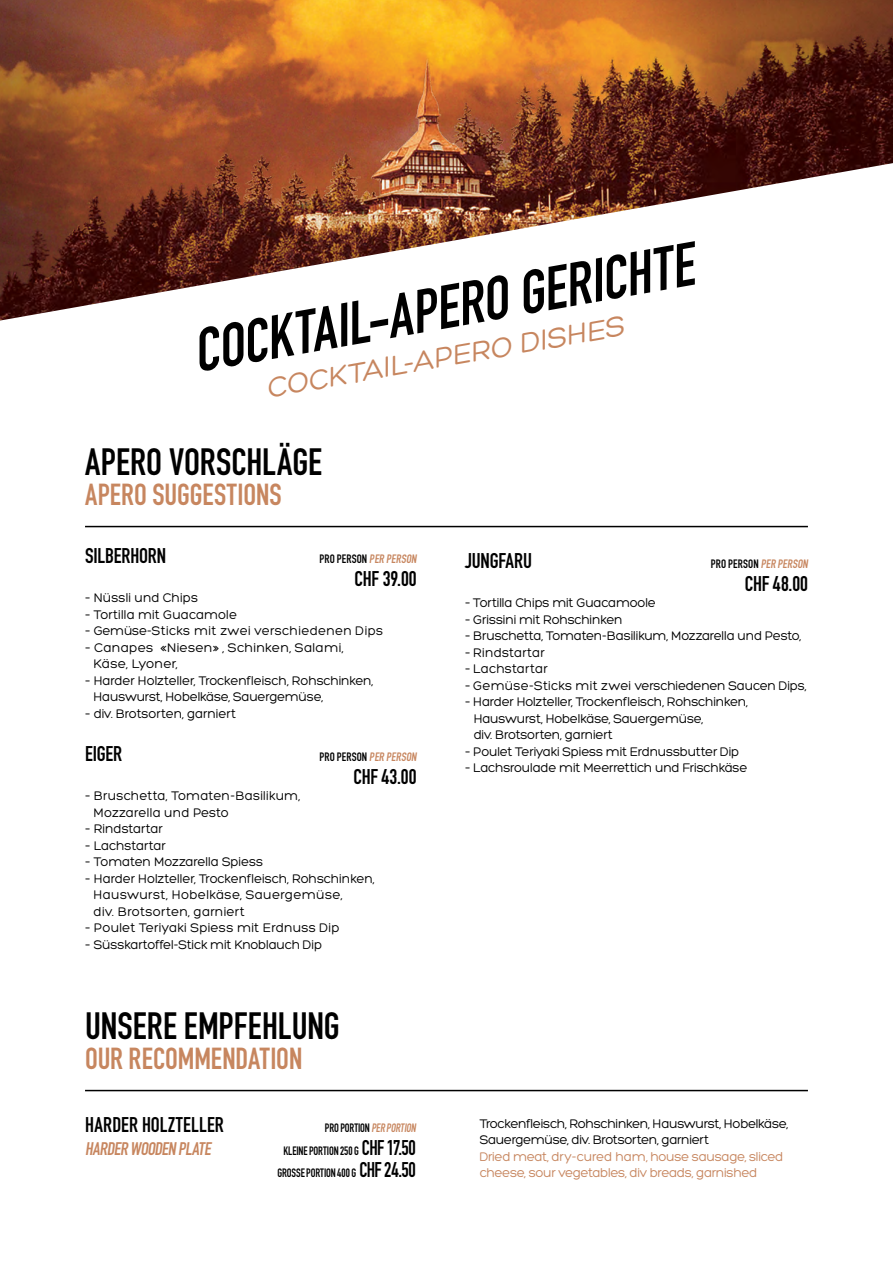
<style>
.page{position:relative;width:893px;height:1263px;background:#fff}
.page>*{position:absolute;margin:0;border:0;box-sizing:border-box;transform-origin:0 0}
.t1{font:italic 60px "DIN Engschrift";color:#000}
.t2{font:37.5px "DIN Engschrift";color:#000}
.t3{font:30px "DIN Engschrift";color:#c7865f}
.t4{font:italic 30px "Hero";color:#c7865f}
.t5{font:21px "DIN Engschrift";color:#000}
.t6{font:18px "DIN Engschrift";color:#c7865f}
.t7{font:13.5px/16.5px "Hero";letter-spacing:-.01em;color:#000}
.t8{font:13.5px/16.5px "Hero";letter-spacing:.01em;color:#000}
.t9{font:13.5px/16.5px "Hero";letter-spacing:-.025em;color:#c7865f}
.t10{font:13.5px "Hero";letter-spacing:.015em;color:#000}
.t11{font:13.5px "Hero";letter-spacing:.025em;color:#000}
.t12{font:12px/22.5px "DIN Engschrift";letter-spacing:.005em;color:#000;text-align:center;scale:.94 1}
.t13{font:12px "DIN Engschrift";letter-spacing:.005em;color:#000}
.s1{color:#c7865f}
.s2{font-size:21px}
</style>
<div class="page">
<img style="left:0;top:0;width:893px;height:163px">
<svg style="left:0;top:163px;width:893px;height:158px"></svg>
<hr style="left:85px;top:526px;width:723px;height:1px;background:#000">
<hr style="left:85px;top:1090px;width:723px;height:1px;background:#000">
<h1 class="t1" style="left:187px;top:317px;width:508px;rotate:-10deg">COCKTAIL-APERO GERICHTE</h1>
<h3 class="t4" style="left:264px;top:373px;width:364px;rotate:-10deg">COCKTAIL-APERO DISHES</h3>
<h2 class="t2" style="left:85px;top:440px;width:239px">APERO VORSCHLÄGE</h2>
<h3 class="t3" style="left:85px;top:477px;width:198px">APERO SUGGESTIONS</h3>
<h3 class="t5" style="left:85px;top:543px;width:83px">SILBERHORN</h3>
<p class="t13" style="left:319px;top:552px;width:101px">PRO PERSON <span class="s1">PER PERSON</span></p>
<h3 class="t5" style="left:355px;top:566px;width:63px">CHF 39.00</h3>
<p class="t8" style="left:85px;top:589px;width:115px">– Nüssli und Chips</p>
<p class="t7" style="left:85px;top:606px;width:154px">– Tortilla mit Guacamole</p>
<p class="t11" style="left:85px;top:624px;width:300px">– Gemüse-Sticks mit zwei verschiedenen Dips</p>
<p class="t8" style="left:94px;top:639px;width:252px;text-indent:-9px">– Canapes «Niesen» , Schinken, Salami,<br>Käse, Lyoner,</p>
<p class="t7" style="left:94px;top:672px;width:281px;text-indent:-8px">– Harder Holzteller, Trockenfleisch, Rohschinken,<br>Hauswurst, Hobelkäse, Sauergemüse,</p>
<p class="t7" style="left:85px;top:705px;width:153px">– div. Brotsorten, garniert</p>
<h3 class="t5" style="left:85px;top:742px;width:39px">EIGER</h3>
<p class="t13" style="left:319px;top:750px;width:101px">PRO PERSON <span class="s1">PER PERSON</span></p>
<h3 class="t5" style="left:353px;top:764px;width:65px">CHF 43.00</h3>
<p class="t8" style="left:94px;top:788px;width:208px;text-indent:-8px">– Bruschetta, Tomaten-Basilikum,<br>Mozzarella und Pesto</p>
<p class="t7" style="left:85px;top:821px;width:79px">– Rindstartar</p>
<p class="t7" style="left:85px;top:837px;width:82px">– Lachstartar</p>
<p class="t7" style="left:85px;top:854px;width:180px">– Tomaten Mozzarella Spiess</p>
<p class="t7" style="left:94px;top:870px;width:283px;text-indent:-8px">– Harder Holzteller, Trockenfleisch, Rohschinken,<br>Hauswurst, Hobelkäse, Sauergemüse,<br>div. Brotsorten, garniert</p>
<p class="t10" style="left:85px;top:921px;width:256px">– Poulet Teriyaki Spiess mit Erdnuss Dip</p>
<p class="t7" style="left:85px;top:936px;width:239px">– Süsskartoffel-Stick mit Knoblauch Dip</p>
<h2 class="t2" style="left:85px;top:1004px;width:256px">UNSERE EMPFEHLUNG</h2>
<h3 class="t3" style="left:85px;top:1041px;width:219px">OUR RECOMMENDATION</h3>
<h3 class="t5" style="left:85px;top:1113px;width:140px">HARDER HOLZTELLER</h3>
<p class="t12" style="left:325px;top:1117px;width:100px">PRO PORTION <span class="s1">PER PORTION</span></p>
<h3 class="t6" style="left:85px;top:1138px;width:130px">HARDER WOODEN PLATE</h3>
<p class="t12" style="left:278px;top:1139px;width:149px">KLEINE PORTION 250 G <span class="s2">CHF 17.50<br></span>GROSSE PORTION 400 G <span class="s2">CHF 24.50</span></p>
<h3 class="t5" style="left:465px;top:549px;width:68px">JUNGFARU</h3>
<p class="t13" style="left:711px;top:557px;width:101px">PRO PERSON <span class="s1">PER PERSON</span></p>
<h3 class="t5" style="left:745px;top:571px;width:65px">CHF 48.00</h3>
<p class="t7" style="left:465px;top:595px;width:192px">– Tortilla Chips mit Guacamoole</p>
<p class="t7" style="left:465px;top:611px;width:159px">– Grissini mit Rohschinken</p>
<p class="t7" style="left:465px;top:628px;width:338px">– Bruschetta, Tomaten-Basilikum, Mozzarella und Pesto,</p>
<p class="t10" style="left:465px;top:646px;width:81px">– Rindstartar</p>
<p class="t10" style="left:465px;top:662px;width:84px">– Lachstartar</p>
<p class="t7" style="left:465px;top:677px;width:343px">– Gemüse-Sticks mit zwei verschiedenen Saucen Dips,</p>
<p class="t7" style="left:474px;top:694px;width:276px;text-indent:-8px">– Harder Holzteller, Trockenfleisch, Rohschinken,<br>Hauswurst, Hobelkäse, Sauergemüse,<br>div. Brotsorten, garniert</p>
<p class="t7" style="left:465px;top:743px;width:276px">– Poulet Teriyaki Spiess mit Erdnussbutter Dip</p>
<p class="t7" style="left:465px;top:760px;width:284px">– Lachsroulade mit Meerrettich und Frischkäse</p>
<p class="t7" style="left:480px;top:1115px;width:310px">Trockenfleisch, Rohschinken, Hauswurst, Hobelkäse,<br>Sauergemüse, div. Brotsorten, garniert</p>
<p class="t9" style="left:480px;top:1148px;width:305px">Dried meat, dry-cured ham, house sausage, sliced cheese, sour vegetables, div breads, garnished</p>
</div>
